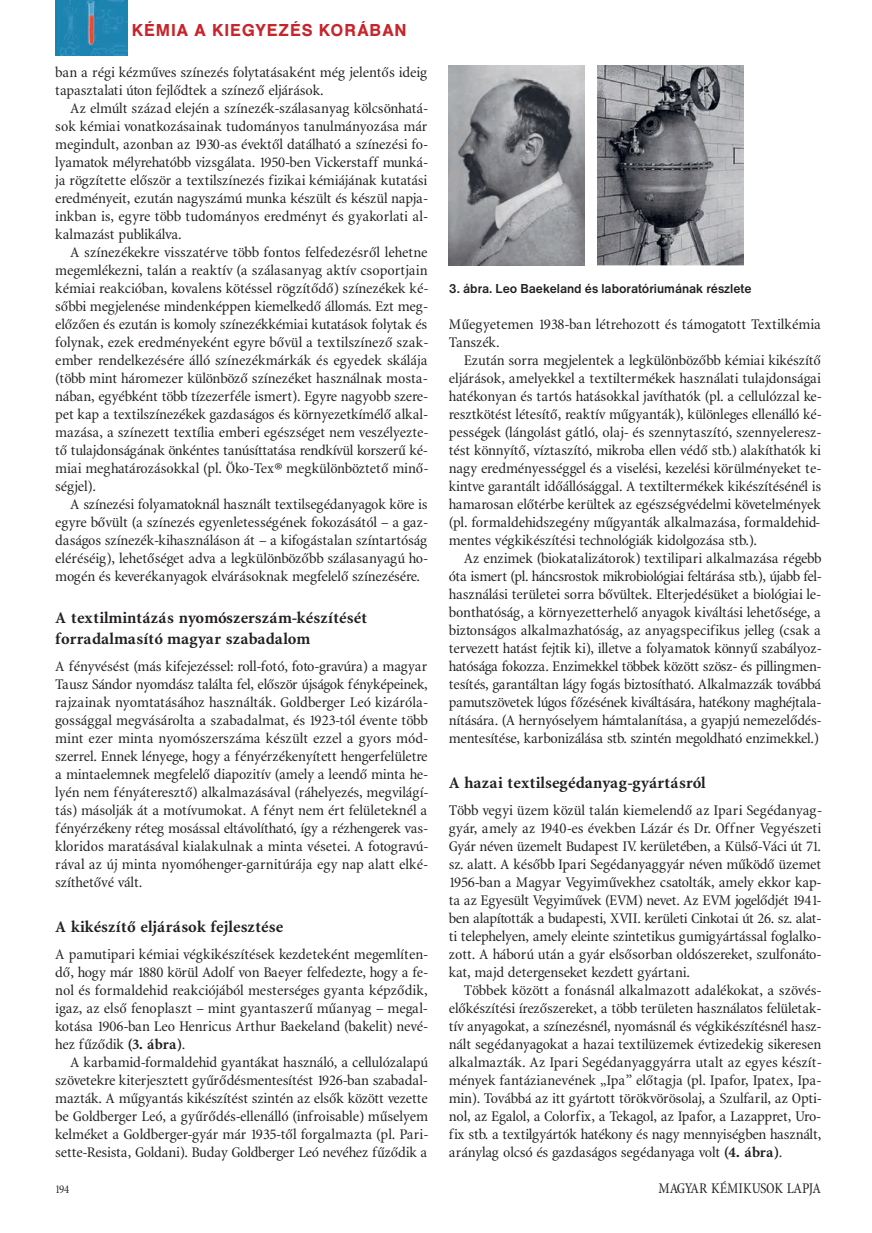
<style>
.page{position:relative;width:872px;height:1233px;background:#fff}
.page>*{position:absolute;margin:0;border:0;box-sizing:border-box;transform-origin:0 0}
.t1{font:500 18px "Nimbus San No 5 TEE";letter-spacing:.05em;color:#c8242b}
.t2{font:700 16.5px/21px "Minion Cn PFL";color:#231f20;scale:1.1 1}
.t3{font:15px/18px "Minion Cn PFL";color:#231f20;text-align:justify;scale:1.1 1}
.t4{font:15px "Minion Cn PFL";color:#231f20}
.t5{font:700 13.5px "Nimbus San DEE";color:#231f20;scale:.95 1}
.t6{font:12px "Minion Cn PFL";color:#231f20}
.s1{font-weight:700}
</style>
<div class="page">
<img style="left:55px;top:0;width:73px;height:55px">
<img style="left:449px;top:66px;width:136px;height:200px">
<img style="left:597px;top:66px;width:146px;height:200px">
<p class="t1" style="left:132px;top:24px;width:276px">KÉMIA A KIEGYEZÉS KORÁBAN</p>
<p class="t3" style="left:55px;top:64px;width:340px">ban a régi kézműves színezés folytatásaként még jelentős ideig tapasztalati úton fejlődtek a színező eljárások.</p>
<p class="t3" style="left:55px;top:100px;width:340px;text-indent:15px">Az elmúlt század elején a színezék-szálasanyag kölcsönhatá&shy;sok kémiai vonatkozásainak tudományos tanulmányozása már megindult, azonban az 1930-as évektől datálható a színezési fo&shy;lyamatok mélyrehatóbb vizsgálata. 1950-ben Vickerstaff munká&shy;ja rögzítette először a textilszínezés fizikai kémiájának kutatási eredményeit, ezután nagyszámú munka készült és készül napja&shy;inkban is, egyre több tudományos eredményt és gyakorlati al&shy;kalmazást publikálva.</p>
<p class="t3" style="left:55px;top:244px;width:340px;text-indent:15px">A színezékekre visszatérve több fontos felfedezésről lehetne megemlékezni, talán a reaktív (a szálasanyag aktív csoportjain kémiai reakcióban, kovalens kötéssel rögzítődő) színezékek ké&shy;sőbbi megjelenése mindenképpen kiemelkedő állomás. Ezt meg&shy;előzően és ezután is komoly színezékkémiai kutatások folytak és folynak, ezek eredményeként egyre bővül a textilszínező szak&shy;ember rendelkezésére álló színezékmárkák és egyedek skálája (több mint háromezer különböző színezéket használnak mosta&shy;nában, egyébként több tízezerféle ismert). Egyre nagyobb szere&shy;pet kap a textilszínezékek gazdaságos és környezetkímélő alkal&shy;mazása, a színezett textília emberi egészséget nem veszélyezte&shy;tő tulajdonságának önkéntes tanúsíttatása rendkívül korszerű ké&shy;miai meghatározásokkal (pl. Öko-Tex® megkülönböztető minő&shy;ségjel).</p>
<p class="t3" style="left:55px;top:496px;width:340px;text-indent:15px">A színezési folyamatoknál használt textilsegédanyagok köre is egyre bővült (a színezés egyenletességének fokozásától – a gaz&shy;daságos színezék-kihasználáson át – a kifogástalan színtartóság eléréséig), lehetőséget adva a legkülönbözőbb szálasanyagú ho&shy;mogén és keverékanyagok elvárásoknak megfelelő színezésére.</p>
<p class="t2" style="left:55px;top:608px;width:285px">A textilmintázás nyomószerszám-készítését forradalmasító magyar szabadalom</p>
<p class="t3" style="left:55px;top:658px;width:340px">A fényvésést (más kifejezéssel: roll-fotó, foto-gravúra) a magyar Tausz Sándor nyomdász találta fel, először újságok fényképeinek, rajzainak nyomtatásához használták. Goldberger Leó kizáróla&shy;gossággal megvásárolta a szabadalmat, és 1923-tól évente több mint ezer minta nyomószerszáma készült ezzel a gyors mód&shy;szerrel. Ennek lényege, hogy a fényérzékenyített hengerfelületre a mintaelemnek megfelelő diapozitív (amely a leendő minta he&shy;lyén nem fényáteresztő) alkalmazásával (ráhelyezés, megvilágí&shy;tás) másolják át a motívumokat. A fényt nem ért felületeknél a fényérzékeny réteg mosással eltávolítható, így a rézhengerek vas&shy;kloridos maratásával kialakulnak a minta vésetei. A fotogravú&shy;rával az új minta nyomóhenger-garnitúrája egy nap alatt elké&shy;szíthetővé vált.</p>
<p class="t2" style="left:55px;top:917px;width:209px">A kikészítő eljárások fejlesztése</p>
<p class="t3" style="left:55px;top:946px;width:340px">A pamutipari kémiai végkikészítések kezdeteként megemlíten&shy;dő, hogy már 1880 körül Adolf von Baeyer felfedezte, hogy a fe&shy;nol és formaldehid reakciójából mesterséges gyanta képződik, igaz, az első fenoplaszt – mint gyantaszerű műanyag – megal&shy;kotása 1906-ban Leo Henricus Arthur Baekeland (bakelit) nevé&shy;hez fűződik <span class="s1">(3. ábra)</span>.</p>
<p class="t3" style="left:55px;top:1054px;width:340px;text-indent:15px">A karbamid-formaldehid gyantákat használó, a cellulózalapú szövetekre kiterjesztett gyűrődésmentesítést 1926-ban szabadal&shy;mazták. A műgyantás kikészítést szintén az elsők között vezette be Goldberger Leó, a gyűrődés-ellenálló (infroisable) műselyem kelméket a Goldberger-gyár már 1935-től forgalmazta (pl. Pari&shy;sette-Resista, Goldani). Buday Goldberger Leó nevéhez fűződik a</p>
<p class="t6" style="left:55px;top:1184px;width:16px">194</p>
<p class="t4" style="left:658px;top:1182px;width:164px">MAGYAR KÉMIKUSOK LAPJA</p>
<p class="t5" style="left:449px;top:284px;width:320px">3. ábra. Leo Baekeland és laboratóriumának részlete</p>
<p class="t3" style="left:449px;top:316px;width:340px">Műegyetemen 1938-ban létrehozott és támogatott Textilkémia<br>Tanszék.</p>
<p class="t3" style="left:449px;top:352px;width:340px;text-indent:15px">Ezután sorra megjelentek a legkülönbözőbb kémiai kikészítő eljárások, amelyekkel a textiltermékek használati tulajdonságai hatékonyan és tartós hatásokkal javíthatók (pl. a cellulózzal ke&shy;resztkötést létesítő, reaktív műgyanták), különleges ellenálló ké&shy;pességek (lángolást gátló, olaj- és szennytaszító, szennyeleresz&shy;tést könnyítő, víztaszító, mikroba ellen védő stb.) alakíthatók ki nagy eredményességgel és a viselési, kezelési körülményeket te&shy;kintve garantált időállósággal. A textiltermékek kikészítésénél is hamarosan előtérbe kerültek az egészségvédelmi követelmények (pl. formaldehidszegény műgyanták alkalmazása, formaldehid&shy;mentes végkikészítési technológiák kidolgozása stb.).</p>
<p class="t3" style="left:449px;top:550px;width:340px;text-indent:15px">Az enzimek (biokatalizátorok) textilipari alkalmazása régebb óta ismert (pl. háncsrostok mikrobiológiai feltárása stb.), újabb fel&shy;használási területei sorra bővültek. Elterjedésüket a biológiai le&shy;bonthatóság, a környezetterhelő anyagok kiváltási lehetősége, a biztonságos alkalmazhatóság, az anyagspecifikus jelleg (csak a tervezett hatást fejtik ki), illetve a folyamatok könnyű szabályoz&shy;hatósága fokozza. Enzimekkel többek között szösz- és pillingmen&shy;tesítés, garantáltan lágy fogás biztosítható. Alkalmazzák továbbá pamutszövetek lúgos főzésének kiváltására, hatékony maghéjtala&shy;nítására. (A hernyóselyem hámtalanítása, a gyapjú nemezelődés&shy;mentesítése, karbonizálása stb. szintén megoldható enzimekkel.)</p>
<p class="t2" style="left:449px;top:773px;width:235px">A hazai textilsegédanyag-gyártásról</p>
<p class="t3" style="left:449px;top:802px;width:340px">Több vegyi üzem közül talán kiemelendő az Ipari Segédanyag&shy;gyár, amely az 1940-es években Lázár és Dr. Offner Vegyészeti Gyár néven üzemelt Budapest IV. kerületében, a Külső-Váci út 71. sz. alatt. A később Ipari Segédanyaggyár néven működő üzemet 1956-ban a Magyar Vegyiművekhez csatolták, amely ekkor kap&shy;ta az Egyesült Vegyiművek (EVM) nevet. Az EVM jogelődjét 1941- ben alapították a budapesti, XVII. kerületi Cinkotai út 26. sz. alat&shy;ti telephelyen, amely eleinte szintetikus gumigyártással foglalko&shy;zott. A háború után a gyár elsősorban oldószereket, szulfonáto&shy;kat, majd detergenseket kezdett gyártani.</p>
<p class="t3" style="left:449px;top:982px;width:340px;text-indent:15px">Többek között a fonásnál alkalmazott adalékokat, a szövés&shy;előkészítési írezőszereket, a több területen használatos felületak&shy;tív anyagokat, a színezésnél, nyomásnál és végkikészítésnél hasz&shy;nált segédanyagokat a hazai textilüzemek évtizedekig sikeresen alkalmazták. Az Ipari Segédanyaggyárra utalt az egyes készít&shy;mények fantázianevének „Ipa” előtagja (pl. Ipafor, Ipatex, Ipa&shy;min). Továbbá az itt gyártott törökvörösolaj, a Szulfaril, az Opti&shy;nol, az Egalol, a Colorfix, a Tekagol, az Ipafor, a Lazappret, Uro&shy;fix stb. a textilgyártók hatékony és nagy mennyiségben használt, aránylag olcsó és gazdaságos segédanyaga volt <span class="s1">(4. ábra)</span>.</p>
</div>
